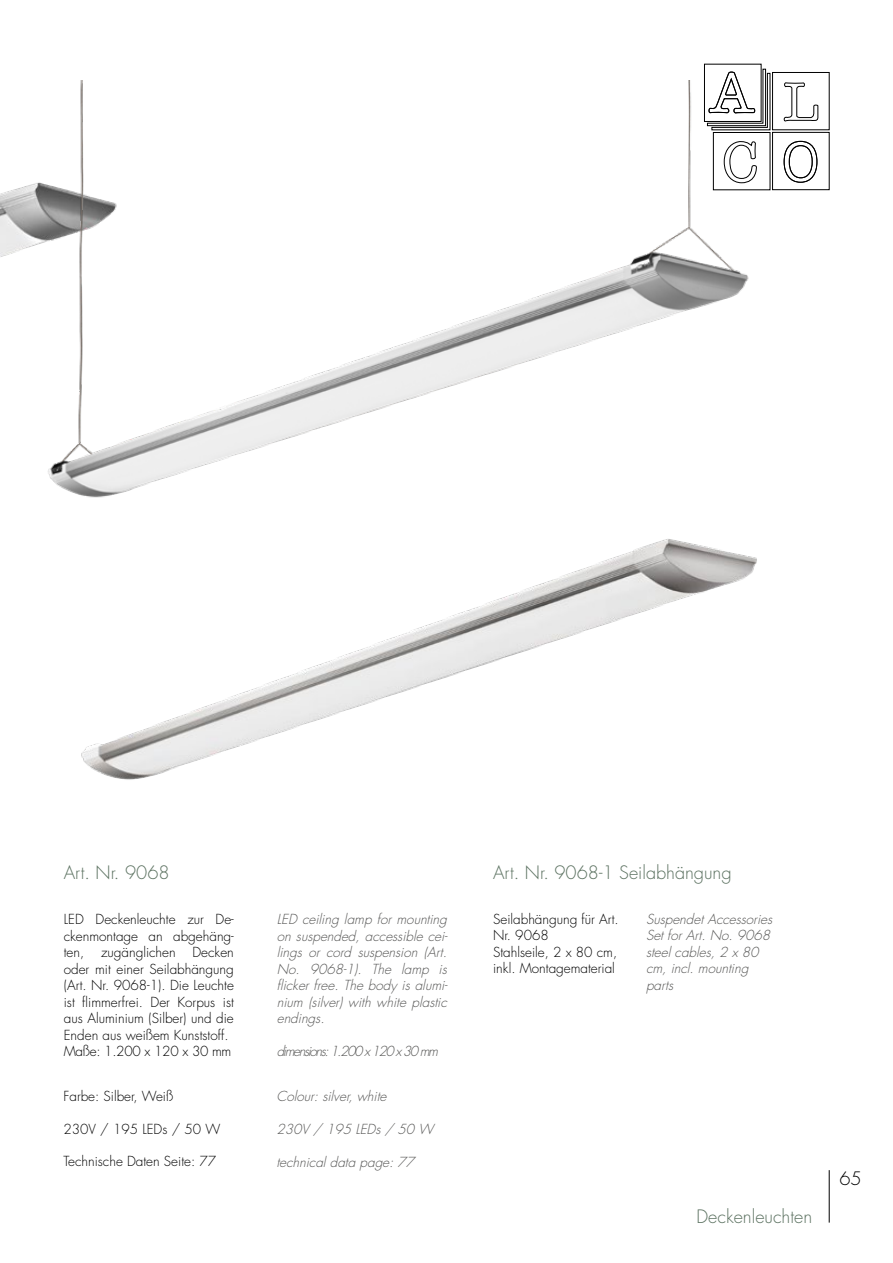
<style>
.page{position:relative;width:893px;height:1263px;background:#fff}
.page>*{position:absolute;margin:0;border:0;box-sizing:border-box;transform-origin:0 0}
.t1{font:300 18px "Futura Std";color:#5c7261}
.t2{font:300 18px "Futura Std";color:#000}
.t3{font:300 13.5px/16.5px "Futura Std";color:#000}
.t4{font:italic 300 13.5px/16.5px "Futura Std";color:#575756;text-align:justify}
</style>
<div class="page">
<hr style="left:829px;top:1170px;width:1px;height:52px;background:#000">
<svg style="left:704px;top:64px;width:126px;height:17px"></svg>
<img style="left:0;top:80px;width:83px;height:177px">
<img style="left:81px;top:539px;width:676px;height:241px">
<img style="left:7px;top:81px;width:823px;height:417px">
<h1 class="t1" style="left:64px;top:862px;width:108px">Art. Nr. 9068</h1>
<h1 class="t1" style="left:493px;top:862px;width:240px">Art. Nr. 9068-1 Seilabhängung</h1>
<p class="t3" style="left:64px;top:911px;width:172px">LED Deckenleuchte zur De&shy;ckenmontage an abgehäng&shy;ten, zugänglichen Decken oder mit einer Seilabhängung (Art. Nr. 9068-1). Die Leuchte ist flimmerfrei. Der Korpus ist aus Aluminium (Silber) und die<br>Enden aus weißem Kunststoff.<br>Maße: 1.200 x 120 x 30 mm</p>
<p class="t3" style="left:493px;top:911px;width:127px">Seilabhängung für Art.<br>Nr. 9068<br>Stahlseile, 2 x 80 cm, inkl. Montagematerial</p>
<p class="t3" style="left:63px;top:1088px;width:111px">Farbe: Silber, Weiß</p>
<p class="t3" style="left:63px;top:1121px;width:158px">230V / 195 LEDs / 50 W</p>
<p class="t3" style="left:63px;top:1153px;width:154px">Technische Daten Seite: 77</p>
<p class="t4" style="left:646px;top:911px;width:131px;text-align:left">SuspendetAccessories<br>SetforArt.No.9068 steelcables,2 x80 cm,incl.mounting parts</p>
<p class="t4" style="left:277px;top:911px;width:175px">LED ceiling lamp for mounting on suspended, accessible cei&shy;lings or cord suspension (Art.<br>No. 9068-1). The lamp is flicker free. The body is alumi&shy;nium (silver) with white plastic endings.</p>
<p class="t4" style="left:277px;top:1043px;width:166px">dimensions:1.200x120x30mm</p>
<p class="t4" style="left:276px;top:1088px;width:115px">Colour:silver,white</p>
<p class="t4" style="left:276px;top:1121px;width:162px">230V / 195 LEDs/ 50 W</p>
<p class="t4" style="left:276px;top:1154px;width:143px">technicaldata page:77</p>
<h1 class="t1" style="left:697px;top:1206px;width:117px">Deckenleuchten</h1>
<h1 class="t2" style="left:839px;top:1167px;width:24px">65</h1>
</div>
